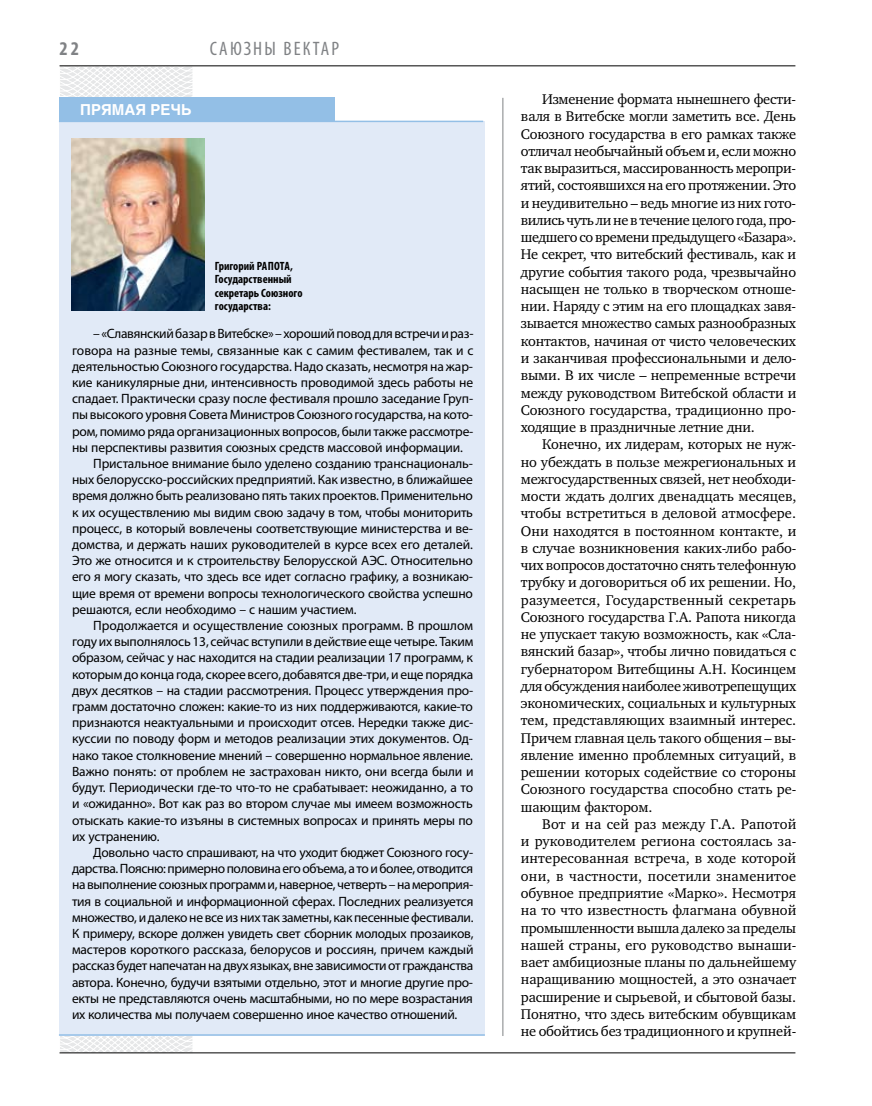
<style>
.page{position:relative;width:872px;height:1106px;background:#fff}
.page>*{position:absolute;margin:0;border:0;box-sizing:border-box;transform-origin:0 0}
.t1{font:condensed 19.5px "Myriad Pro";letter-spacing:.13em;color:#808285}
.t2{font:700 condensed 19.5px "Myriad Pro";color:#808285}
.t3{font:700 15px "Helios";color:#fff}
.t4{font:14.4px/17.2px "Charter C";letter-spacing:-.01em;color:#000;text-align:justify}
.t5{font:13.5px "Myriad Pro";letter-spacing:-.015em;color:#000}
.t6{font:700 condensed 12px/13.5px "Myriad Pro";color:#000}
</style>
<div class="page">
<svg style="left:59px;top:65px;width:192px;height:989px"></svg>
<hr style="left:502px;top:98px;width:1px;height:938px;background:#808285">
<hr style="left:60px;top:1052px;width:735px;height:1px;background:#000">
<hr style="left:60px;top:65px;width:735px;height:1px;background:#000">
<div style="left:59px;top:122px;width:426px;height:913px;background:#e1eaf7"></div>
<hr style="left:59px;top:1034px;width:426px;height:1px;background:#93bfe6">
<div style="left:59px;top:98px;width:275px;height:23px;background:#93bfe6"></div>
<img style="left:72px;top:138px;width:133px;height:173px">
<hr style="left:59px;top:121px;width:424px;height:1px;background:#93bfe6">
<h1 class="t2" style="left:60px;top:37px;width:21px">22</h1>
<p class="t3" style="left:80px;top:101px;width:113px">прямая речь</p>
<h1 class="t1" style="left:210px;top:37px;width:131px">саюзны вектар</h1>
<p class="t6" style="left:215px;top:259px;width:89px">Григорий Рапота,<br>Государственный секретарь Союзного государства:</p>
<p class="t5" style="left:93px;top:325px;width:382px">– «Славянский базар в Витебске» – хороший повод для встречи и раз-</p>
<p class="t5" style="left:72px;top:342px;width:403px">говора на разные темы, связанные как с самим фестивалем, так и с</p>
<p class="t5" style="left:72px;top:358px;width:402px">деятельностью Союзного государства. Надо сказать, несмотря на жар-</p>
<p class="t5" style="left:72px;top:374px;width:403px">кие каникулярные дни, интенсивность проводимой здесь работы не</p>
<p class="t5" style="left:72px;top:390px;width:403px">спадает. Практически сразу после фестиваля прошло заседание Груп-</p>
<p class="t5" style="left:72px;top:406px;width:402px">пы высокого уровня Совета Министров Союзного государства, на кото-</p>
<p class="t5" style="left:72px;top:423px;width:403px">ром, помимо ряда организационных вопросов, были также рассмотре-</p>
<p class="t5" style="left:72px;top:439px;width:392px">ны перспективы развития союзных средств массовой информации.</p>
<p class="t5" style="left:93px;top:455px;width:381px">Пристальное внимание было уделено созданию транснациональ-</p>
<p class="t5" style="left:72px;top:471px;width:402px">ных белорусско-российских предприятий. Как известно, в ближайшее</p>
<p class="t5" style="left:72px;top:487px;width:402px">время должно быть реализовано пять таких проектов. Применительно</p>
<p class="t5" style="left:72px;top:504px;width:402px">к их осуществлению мы видим свою задачу в том, чтобы мониторить</p>
<p class="t5" style="left:72px;top:520px;width:402px">процесс, в который вовлечены соответствующие министерства и ве-</p>
<p class="t5" style="left:72px;top:536px;width:402px">домства, и держать наших руководителей в курсе всех его деталей.</p>
<p class="t5" style="left:72px;top:552px;width:402px">Это же относится и к строительству Белорусской АЭС. Относительно</p>
<p class="t5" style="left:72px;top:568px;width:402px">его я могу сказать, что здесь все идет согласно графику, а возникаю-</p>
<p class="t5" style="left:72px;top:585px;width:402px">щие время от времени вопросы технологического свойства успешно</p>
<p class="t5" style="left:72px;top:601px;width:286px">решаются, если необходимо – с нашим участием.</p>
<p class="t5" style="left:93px;top:617px;width:381px">Продолжается и осуществление союзных программ. В прошлом</p>
<p class="t5" style="left:72px;top:633px;width:403px">году их выполнялось 13, сейчас вступили в действие еще четыре. Таким</p>
<p class="t5" style="left:72px;top:649px;width:402px">образом, сейчас у нас находится на стадии реализации 17 программ, к</p>
<p class="t5" style="left:72px;top:666px;width:403px">которым до конца года, скорее всего, добавятся две-три, и еще порядка</p>
<p class="t5" style="left:72px;top:682px;width:403px">двух десятков – на стадии рассмотрения. Процесс утверждения про-</p>
<p class="t5" style="left:72px;top:698px;width:402px">грамм достаточно сложен: какие-то из них поддерживаются, какие-то</p>
<p class="t5" style="left:72px;top:714px;width:403px">признаются неактуальными и происходит отсев. Нередки также дис-</p>
<p class="t5" style="left:72px;top:730px;width:402px">куссии по поводу форм и методов реализации этих документов. Од-</p>
<p class="t5" style="left:72px;top:747px;width:402px">нако такое столкновение мнений – совершенно нормальное явление.</p>
<p class="t5" style="left:72px;top:763px;width:403px">Важно понять: от проблем не застрахован никто, они всегда были и</p>
<p class="t5" style="left:72px;top:779px;width:403px">будут. Периодически где-то что-то не срабатывает: неожиданно, а то</p>
<p class="t5" style="left:72px;top:795px;width:402px">и «ожиданно». Вот как раз во втором случае мы имеем возможность</p>
<p class="t5" style="left:72px;top:811px;width:402px">отыскать какие-то изъяны в системных вопросах и принять меры по</p>
<p class="t5" style="left:72px;top:828px;width:89px">их устранению.</p>
<p class="t5" style="left:93px;top:844px;width:381px">Довольно часто спрашивают, на что уходит бюджет Союзного госу-</p>
<p class="t5" style="left:72px;top:860px;width:403px">дарства. Поясню: примерно половина его объема, а то и более, отводится</p>
<p class="t5" style="left:72px;top:876px;width:403px">на выполнение союзных программ и, наверное, четверть – на мероприя-</p>
<p class="t5" style="left:72px;top:892px;width:403px">тия в социальной и информационной сферах. Последних реализуется</p>
<p class="t5" style="left:72px;top:909px;width:403px">множество, и далеко не все из них так заметны, как песенные фестивали.</p>
<p class="t5" style="left:72px;top:925px;width:403px">К примеру, вскоре должен увидеть свет сборник молодых прозаиков,</p>
<p class="t5" style="left:72px;top:941px;width:403px">мастеров короткого рассказа, белорусов и россиян, причем каждый</p>
<p class="t5" style="left:72px;top:957px;width:403px">рассказ будет напечатан на двух языках, вне зависимости от гражданства</p>
<p class="t5" style="left:72px;top:973px;width:402px">автора. Конечно, будучи взятыми отдельно, этот и многие другие про-</p>
<p class="t5" style="left:72px;top:990px;width:402px">екты не представляются очень масштабными, но по мере возрастания</p>
<p class="t5" style="left:72px;top:1006px;width:387px">их количества мы получаем совершенно иное качество отношений.</p>
<p class="t4" style="left:521px;top:91px;width:277px;text-indent:21px">Изменение формата нынешнего фести&shy;валя в Витебске могли заметить все. День Союзного государства в его рамках также отличал необычайный объем и, если можно так выразиться, массированность меропри&shy;ятий, состоявшихся на его протяжении. Это и неудивительно – ведь многие из них гото&shy;вились чуть ли не в течение целого года, про&shy;шедшего со времени предыдущего «Базара».<br>Не секрет, что витебский фестиваль, как и другие события такого рода, чрезвычайно насыщен не только в творческом отноше&shy;нии. Наряду с этим на его площадках завя&shy;зывается множество самых разнообразных контактов, начиная от чисто человеческих и заканчивая профессиональными и дело&shy;выми. В их числе – непременные встречи между руководством Витебской области и Союзного государства, традиционно про&shy;ходящие в праздничные летние дни.</p>
<p class="t4" style="left:521px;top:436px;width:277px;text-indent:21px">Конечно, их лидерам, которых не нуж&shy;но убеждать в пользе межрегиональных и межгосударственных связей, нет необходи&shy;мости ждать долгих двенадцать месяцев, чтобы встретиться в деловой атмосфере.<br>Они находятся в постоянном контакте, и в случае возникновения каких-либо рабо&shy;чих вопросов достаточно снять телефонную трубку и договориться об их решении. Но, разумеется, Государственный секретарь Союзного государства Г.А. Рапота никогда не упускает такую возможность, как «Сла&shy;вянский базар», чтобы лично повидаться с губернатором Витебщины А.Н. Косинцем для обсуждения наиболее животрепещущих экономических, социальных и культурных тем, представляющих взаимный интерес.<br>Причем главная цель такого общения – вы&shy;явление именно проблемных ситуаций, в решении которых содействие со стороны Союзного государства способно стать ре&shy;шающим фактором.</p>
<p class="t4" style="left:521px;top:815px;width:277px;text-indent:21px">Вот и на сей раз между Г.А. Рапотой и руководителем региона состоялась за&shy;интересованная встреча, в ходе которой они, в частности, посетили знаменитое обувное предприятие «Марко». Несмотря на то что известность флагмана обувной промышленности вышла далеко за пределы нашей страны, его руководство вынаши&shy;вает амбициозные планы по дальнейшему наращиванию мощностей, а это означает расширение и сырьевой, и сбытовой базы.<br>Понятно, что здесь витебским обувщикам не обойтись без традиционного и крупней-</p>
</div>
